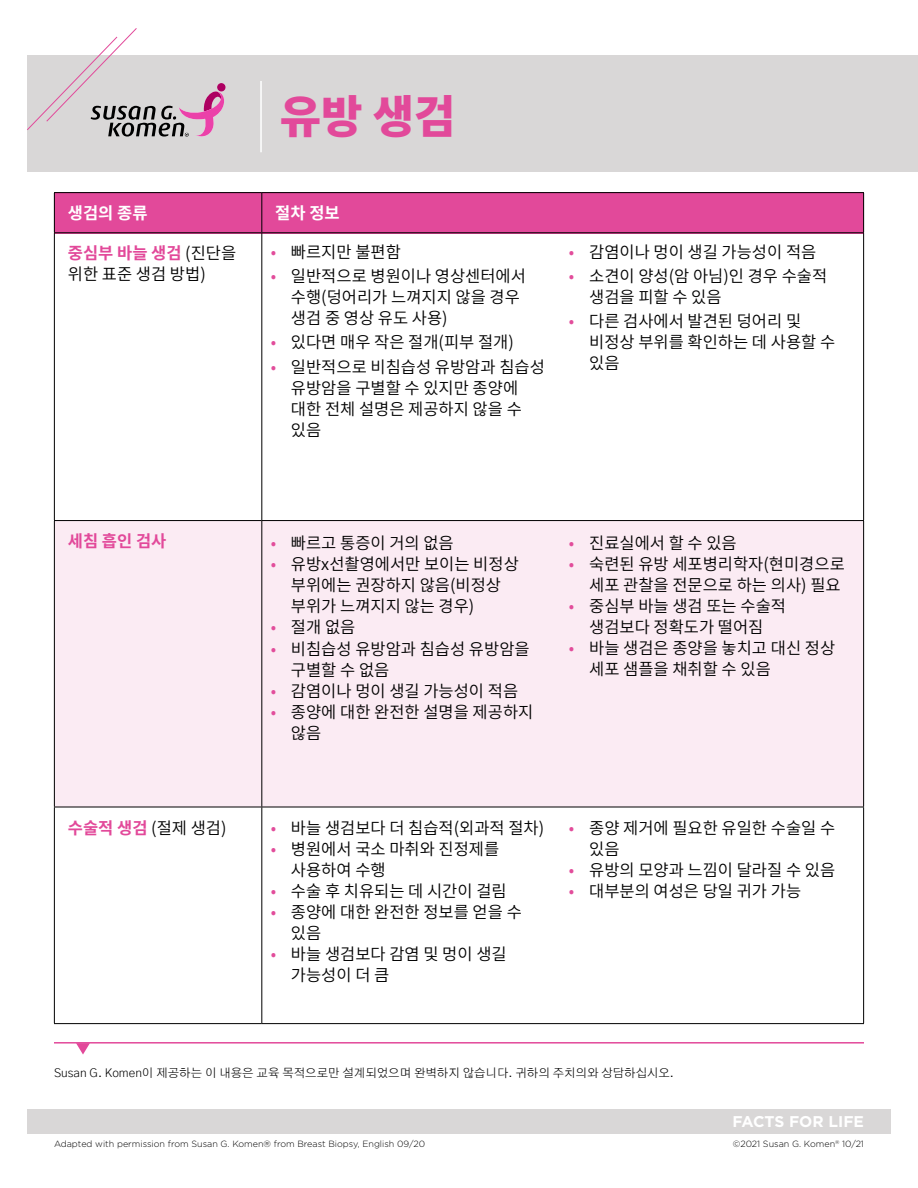
<style>
.page{position:relative;width:918px;height:1188px;background:#fff}
.page>*{position:absolute;margin:0;border:0;box-sizing:border-box;transform-origin:0 0}
.t1{font:800 45px "Source Han Sans KR";color:#e2499a}
.t2{font:16.5px/21px "Source Han Sans KR";color:#000}
.t3{font:700 16.5px "Source Han Sans KR";color:#fff}
.t4{font:700 16.5px "Source Han Sans KR";color:#e2499a}
.t5{font:700 15.6px "Gotham";color:#fff}
.t6{font:300 12px "Gothic A1";color:#000}
.t7{font:300 9px "Gotham";color:#000}
.s1{font-weight:700;color:#e2499a}
.s2{color:#e24d9b}
</style>
<div class="page">
<div style="left:54px;top:192px;width:810px;height:41px;background:#e2499a"></div>
<div style="left:54px;top:521px;width:810px;height:286px;background:#fbebf3"></div>
<hr style="left:54px;top:192px;width:208px;height:1px;background:#000">
<hr style="left:54px;top:193px;width:1px;height:39px;background:#000">
<hr style="left:262px;top:192px;width:602px;height:1px;background:#000">
<hr style="left:261px;top:193px;width:1px;height:39px;background:#000">
<hr style="left:863px;top:193px;width:1px;height:39px;background:#000">
<hr style="left:54px;top:232px;width:208px;height:1px;background:#000">
<hr style="left:54px;top:233px;width:1px;height:287px;background:#000">
<hr style="left:262px;top:232px;width:602px;height:1px;background:#000">
<hr style="left:261px;top:233px;width:1px;height:287px;background:#000">
<hr style="left:863px;top:233px;width:1px;height:287px;background:#000">
<hr style="left:54px;top:520px;width:208px;height:1px;background:#000">
<hr style="left:54px;top:521px;width:1px;height:286px;background:#000">
<hr style="left:262px;top:520px;width:602px;height:1px;background:#000">
<hr style="left:261px;top:521px;width:1px;height:286px;background:#000">
<hr style="left:863px;top:521px;width:1px;height:286px;background:#000">
<hr style="left:54px;top:807px;width:208px;height:1px;background:#000">
<hr style="left:54px;top:807px;width:1px;height:216px;background:#000">
<hr style="left:262px;top:807px;width:602px;height:1px;background:#000">
<hr style="left:261px;top:807px;width:1px;height:216px;background:#000">
<hr style="left:863px;top:807px;width:1px;height:216px;background:#000">
<hr style="left:54px;top:1023px;width:208px;height:1px;background:#000">
<hr style="left:262px;top:1023px;width:602px;height:1px;background:#000">
<div style="left:27px;top:55px;width:891px;height:117px;background:#d9d7d7"></div>
<hr style="left:260px;top:81px;width:2px;height:71px;background:#fff">
<svg style="left:27px;top:28px;width:199px;height:109px"></svg>
<div style="left:27px;top:1110px;width:864px;height:24px;background:#d9d7d7"></div>
<hr style="left:54px;top:1042px;width:810px;height:2px;background:#e2499a">
<svg style="left:76px;top:1043px;width:14px;height:12px"></svg>
<h1 class="t1" style="left:280px;top:91px;width:177px">유방 생검</h1>
<p class="t3" style="left:68px;top:204px;width:81px">생검의 종류</p>
<p class="t3" style="left:275px;top:204px;width:66px">절차 정보</p>
<p class="t2" style="left:68px;top:243px;width:170px"><span class="s1">중심부 바늘 생검</span> (진단을 위한 표준 생검 방법)</p>
<p class="t2" style="left:271px;top:242px;width:132px"><span class="s2">•</span> 빠르지만 불편함</p>
<p class="t2" style="left:291px;top:266px;width:237px;text-indent:-20px"><span class="s2">•</span> 일반적으로 병원이나 영상센터에서 수행(덩어리가 느껴지지 않을 경우 생검 중 영상 유도 사용)</p>
<p class="t2" style="left:271px;top:332px;width:245px"><span class="s2">•</span> 있다면 매우 작은 절개(피부 절개)</p>
<p class="t2" style="left:291px;top:356px;width:255px;text-indent:-20px"><span class="s2">•</span> 일반적으로 비침습성 유방암과 침습성 유방암을 구별할 수 있지만 종양에 대한 전체 설명은 제공하지 않을 수 있음</p>
<p class="t2" style="left:569px;top:242px;width:249px"><span class="s2">•</span> 감염이나 멍이 생길 가능성이 적음</p>
<p class="t2" style="left:589px;top:266px;width:240px;text-indent:-20px"><span class="s2">•</span> 소견이 양성(암 아님)인 경우 수술적 생검을 피할 수 있음</p>
<p class="t2" style="left:589px;top:311px;width:248px;text-indent:-20px"><span class="s2">•</span> 다른 검사에서 발견된 덩어리 및 비정상 부위를 확인하는 데 사용할 수 있음</p>
<p class="t4" style="left:68px;top:532px;width:100px">세침 흡인 검사</p>
<p class="t2" style="left:68px;top:817px;width:160px"><span class="s1">수술적 생검</span> (절제 생검)</p>
<p class="t2" style="left:271px;top:533px;width:185px"><span class="s2">•</span> 빠르고 통증이 거의 없음</p>
<p class="t2" style="left:291px;top:554px;width:229px;text-indent:-20px"><span class="s2">•</span> 유방x선촬영에서만 보이는 비정상 부위에는 권장하지 않음(비정상 부위가 느껴지지 않는 경우)</p>
<p class="t2" style="left:271px;top:617px;width:86px"><span class="s2">•</span> 절개 없음</p>
<p class="t2" style="left:291px;top:638px;width:240px;text-indent:-20px"><span class="s2">•</span> 비침습성 유방암과 침습성 유방암을 구별할 수 없음</p>
<p class="t2" style="left:271px;top:680px;width:249px"><span class="s2">•</span> 감염이나 멍이 생길 가능성이 적음</p>
<p class="t2" style="left:291px;top:701px;width:244px;text-indent:-20px"><span class="s2">•</span> 종양에 대한 완전한 설명을 제공하지 않음</p>
<p class="t2" style="left:569px;top:533px;width:169px"><span class="s2">•</span> 진료실에서 할 수 있음</p>
<p class="t2" style="left:569px;top:554px;width:277px;text-align:right"><span class="s2">•</span> 숙련된 유방 세포병리학자(현미경으로 세포 관찰을 전문으로 하는 의사) 필요</p>
<p class="t2" style="left:569px;top:596px;width:219px;text-align:center"><span class="s2">•</span> 중심부 바늘 생검 또는 수술적 생검보다 정확도가 떨어짐</p>
<p class="t2" style="left:589px;top:638px;width:248px;text-indent:-20px"><span class="s2">•</span> 바늘 생검은 종양을 놓치고 대신 정상 세포 샘플을 채취할 수 있음</p>
<p class="t2" style="left:271px;top:818px;width:275px"><span class="s2">•</span> 바늘 생검보다 더 침습적(외과적 절차)</p>
<p class="t2" style="left:291px;top:839px;width:210px;text-indent:-20px"><span class="s2">•</span> 병원에서 국소 마취와 진정제를 사용하여 수행</p>
<p class="t2" style="left:271px;top:881px;width:237px"><span class="s2">•</span> 수술 후 치유되는 데 시간이 걸림</p>
<p class="t2" style="left:291px;top:902px;width:232px;text-indent:-20px"><span class="s2">•</span> 종양에 대한 완전한 정보를 얻을 수 있음</p>
<p class="t2" style="left:291px;top:944px;width:217px;text-indent:-20px"><span class="s2">•</span> 바늘 생검보다 감염 및 멍이 생길 가능성이 더 큼</p>
<p class="t2" style="left:589px;top:818px;width:248px;text-indent:-20px"><span class="s2">•</span> 종양 제거에 필요한 유일한 수술일 수 있음</p>
<p class="t2" style="left:569px;top:860px;width:268px"><span class="s2">•</span> 유방의 모양과 느낌이 달라질 수 있음</p>
<p class="t2" style="left:569px;top:881px;width:234px"><span class="s2">•</span> 대부분의 여성은 당일 귀가 가능</p>
<p class="t6" style="left:54px;top:1064px;width:622px">Susan G. Komen이 제공하는 이 내용은 교육 목적으로만 설계되었으며 완벽하지 않습니다. 귀하의 주치의와 상담하십시오.</p>
<p class="t5" style="left:733px;top:1112px;width:133px">FACTS FOR LIFE</p>
<p class="t7" style="left:54px;top:1139px;width:373px">Adapted with permission from Susan G. Komen® from Breast Biopsy, English 09/20</p>
<p class="t7" style="left:733px;top:1139px;width:133px">©2021 Susan G. Komen<sup>®</sup> 10/21</p>
</div>
